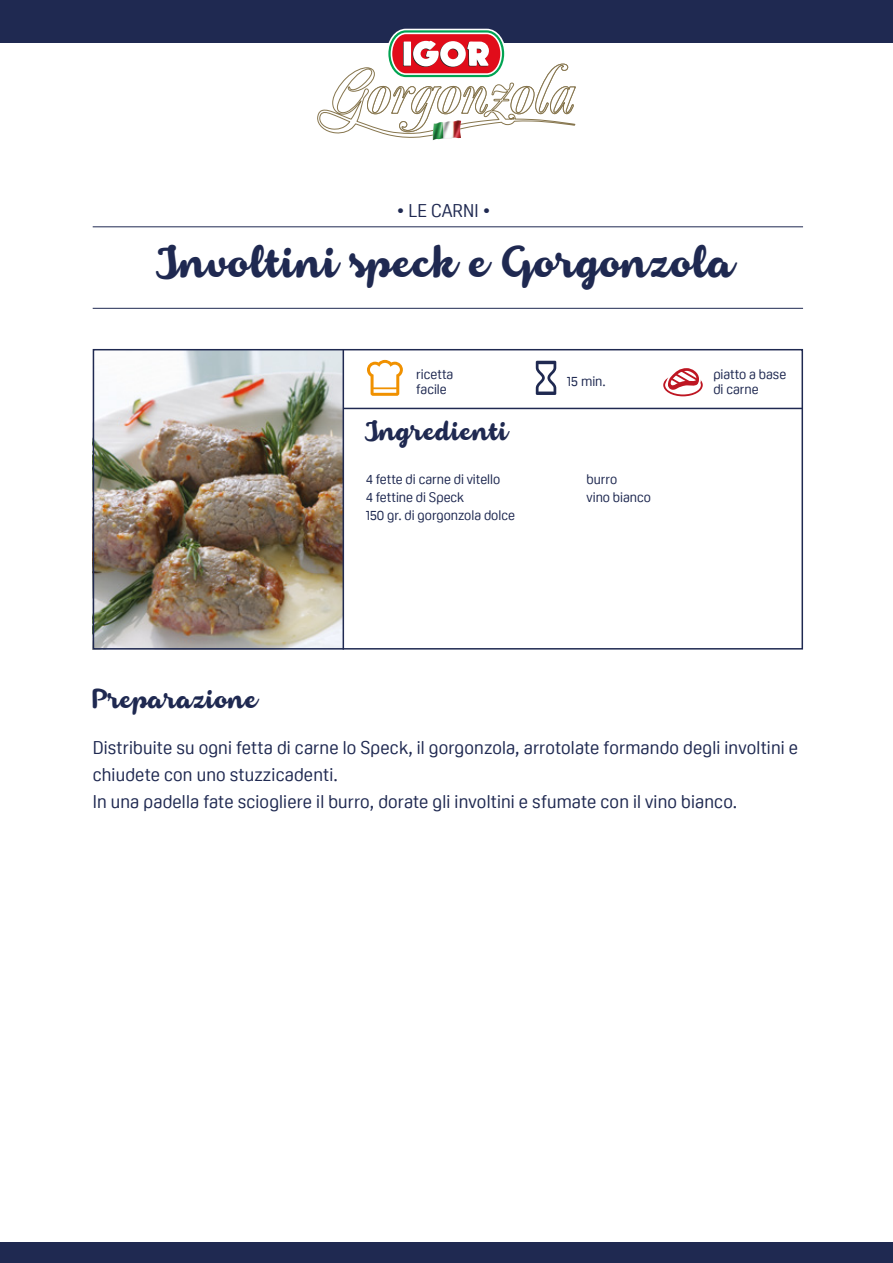
<style>
.page{position:relative;width:893px;height:1263px;background:#fff}
.page>*{position:absolute;margin:0;border:0;box-sizing:border-box;transform-origin:0 0}
.t1{font:39px "Armonioso";color:#1f2951}
.t2{font:24px "Armonioso";color:#1f2951}
.t3{font:18px/27px "Oscine";letter-spacing:.01em;color:#1f2951}
.t4{font:13.5px/18px "Oscine";color:#1f2951}
</style>
<div class="page">
<img style="left:96px;top:352px;width:247px;height:294px">
<div style="left:93px;top:349px;width:710px;height:300px;border:2px solid #1f2951"></div>
<div style="left:0;top:0;width:893px;height:43px;background:#1f2951"></div>
<div style="left:0;top:1242px;width:893px;height:21px;background:#1f2951"></div>
<img style="left:433px;top:138px;width:26px;height:2px">
<svg style="left:317px;top:29px;width:259px;height:109px"></svg>
<hr style="left:343px;top:350px;width:1px;height:299px;background:#1f2951">
<hr style="left:93px;top:308px;width:710px;height:1px;background:#1f2951">
<hr style="left:93px;top:226px;width:710px;height:1px;background:#1f2951">
<hr style="left:343px;top:408px;width:459px;height:1px;background:#1f2951">
<svg style="left:367px;top:360px;width:36px;height:36px"></svg>
<svg style="left:536px;top:361px;width:20px;height:34px"></svg>
<svg style="left:663px;top:374px;width:40px;height:22px"></svg>
<div style="left:665px;top:376px;width:36px;height:18px;background:#fff;border-radius:50%"></div>
<svg style="left:664px;top:368px;width:39px;height:24px"></svg>
<p class="t3" style="left:396px;top:197px;width:96px">• LE CARNI •</p>
<h1 class="t1" style="left:158px;top:235px;width:579px">Involtini speck e Gorgonzola</h1>
<p class="t4" style="left:416px;top:367px;width:39px;line-height:15px">ricetta facile</p>
<p class="t4" style="left:713px;top:367px;width:74px;line-height:15px">piatto a base di carne</p>
<p class="t4" style="left:567px;top:373px;width:40px">15 min.</p>
<h2 class="t2" style="left:366px;top:414px;width:144px">Ingredienti</h2>
<p class="t4" style="left:366px;top:470px;width:151px">4 fette di carne di vitello<br>4 fettine di Speck<br>150 gr. di gorgonzola dolce</p>
<p class="t4" style="left:587px;top:470px;width:66px">burro<br>vino bianco</p>
<h2 class="t2" style="left:93px;top:682px;width:167px">Preparazione</h2>
<p class="t3" style="left:93px;top:735px;width:707px">Distribuite su ogni fetta di carne lo Speck, il gorgonzola, arrotolate formando degli involtini e chiudete con uno stuzzicadenti.<br>In una padella fate sciogliere il burro, dorate gli involtini e sfumate con il vino bianco.</p>
</div>
